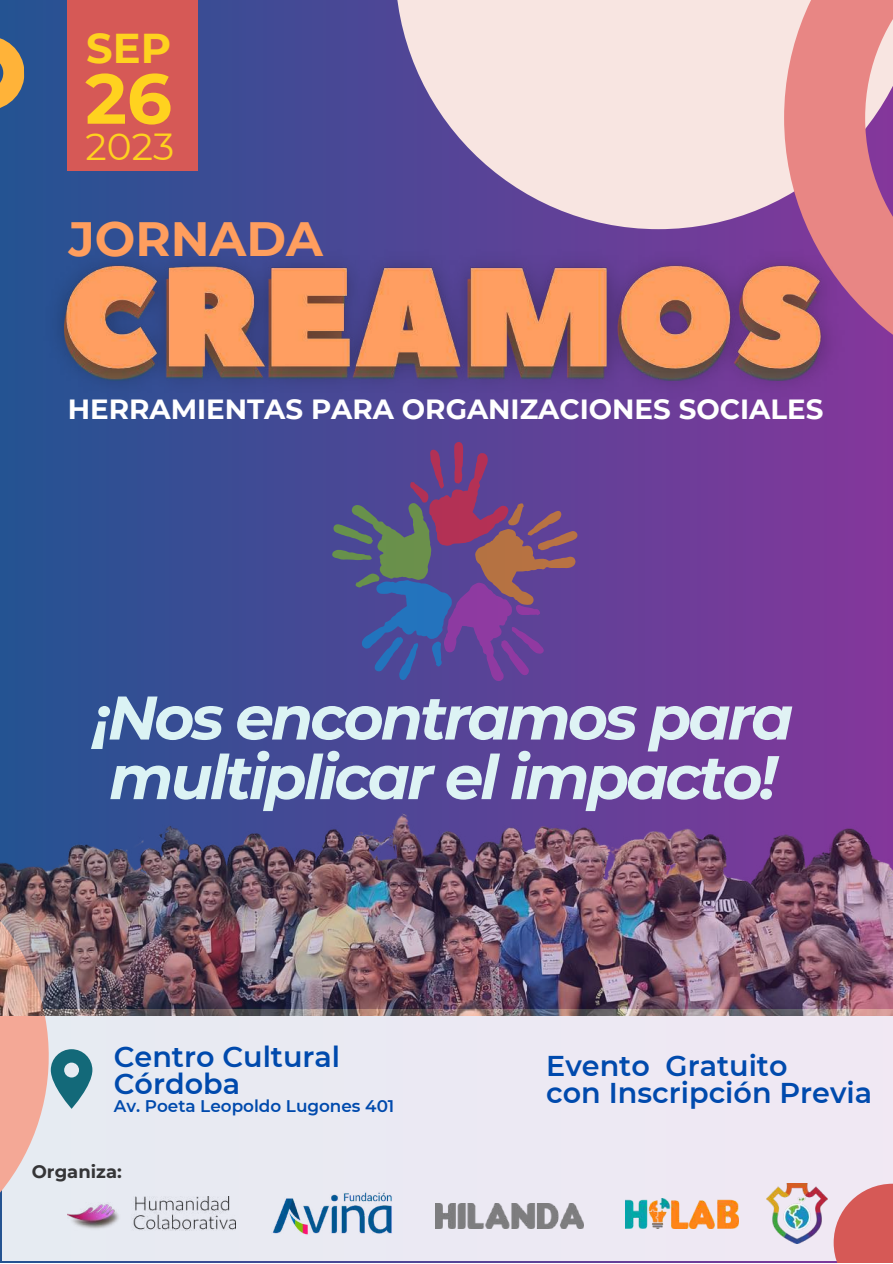
<style>
.page{position:relative;width:893px;height:1264px;background:#fff}
.page>*{position:absolute;margin:0;border:0;box-sizing:border-box;transform-origin:0 0}
.t1{font:700 70.65px "Montserrat";color:#ffd21f}
.t2{font:italic 700 61.5px/59.6px "Montserrat";letter-spacing:-.05em;color:#e7fffb}
.t3{font:700 48px "Montserrat";color:#ff9e5e}
.t4{font:700 41.55px "Montserrat";color:#ffd21f}
.t5{font:37.65px "Montserrat";color:#ffd21f}
.t6{font:600 28.65px/27.5px "Montserrat";color:#004aad}
.t7{font:700 27.75px "Montserrat";color:#fff}
.t8{font:700 18px "Montserrat";color:#353537}
.t9{font:600 16.8px "Montserrat";color:#004aad}
</style>
<div class="page">
<div style="left:0;top:0;width:892px;height:1262px;background:linear-gradient(to right,#255493,#85379c)"></div>
<svg style="left:395px;top:0;width:389px;height:226px;fill:#f8e5e1"></svg>
<svg style="left:784px;top:0;width:108px;height:388px"></svg>
<div style="left:2px;top:1009px;width:890px;height:251px;background:#ece9f3"></div>
<img style="left:0;top:813px;width:892px;height:202px">
<img style="left:0;top:921px;width:136px;height:302px">
<svg style="left:833px;top:1183px;width:59px;height:79px;fill:#d65956"></svg>
<svg style="left:0;top:34px;width:26px;height:76px"></svg>
<svg style="left:332px;top:442px;width:246px;height:239px"></svg>
<img style="left:31px;top:226px;width:826px;height:194px">
<img style="left:68px;top:1196px;width:167px;height:34px">
<img style="left:625px;top:1198px;width:113px;height:30px">
<img style="left:766px;top:1183px;width:61px;height:60px">
<img style="left:272px;top:1192px;width:120px;height:43px">
<div style="left:68px;top:0;width:130px;height:171px;background:#d65956"></div>
<img style="left:435px;top:1203px;width:148px;height:25px">
<h3 class="t4" style="left:86px;top:22px;width:86px">SEP</h3>
<h1 class="t1" style="left:85px;top:55px;width:88px">26</h1>
<h3 class="t5" style="left:85px;top:124px;width:90px">2023</h3>
<h3 class="t3" style="left:69px;top:209px;width:256px">JORNADA</h3>
<p class="t7" style="left:68px;top:391px;width:757px">HERRAMIENTAS PARA ORGANIZACIONES SOCIALES</p>
<h2 class="t2" style="left:93px;top:687px;width:702px">¡Nos encontramos para multiplicar el impacto!</h2>
<p class="t6" style="left:114px;top:1042px;width:228px">Centro Cultural<br>Córdoba</p>
<p class="t9" style="left:114px;top:1095px;width:282px">Av. Poeta Leopoldo Lugones 401</p>
<p class="t8" style="left:32px;top:1160px;width:92px">Organiza:</p>
<p class="t6" style="left:546px;top:1051px;width:327px">Evento Gratuito<br>con Inscripción Previa</p>
</div>
